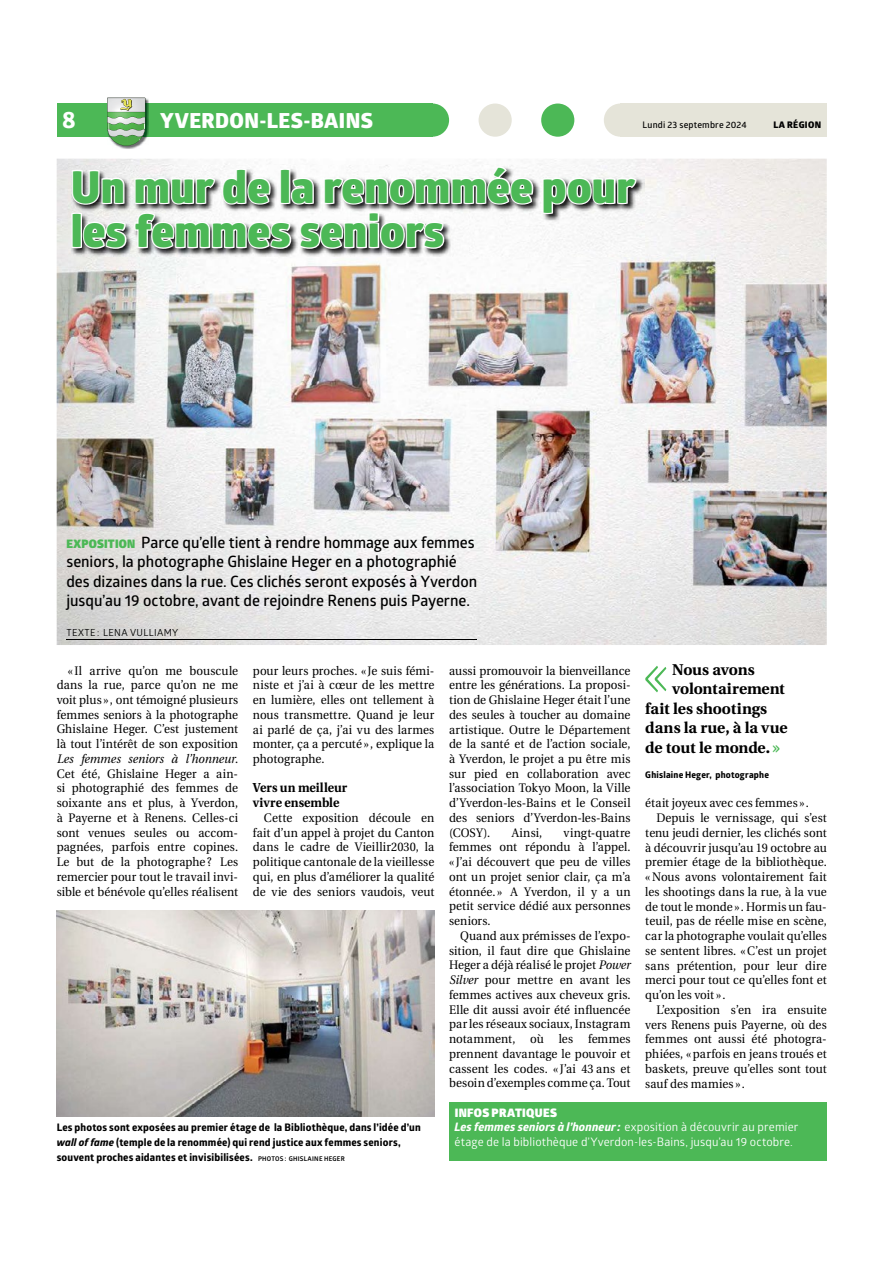
<style>
.page{position:relative;width:893px;height:1263px;background:#fff}
.page>*{position:absolute;margin:0;border:0;box-sizing:border-box;transform-origin:0 0}
.t1{font:55.5px "Glober";color:#4cb856}
.t2{font:800 44.25px/44.2px "Glober";letter-spacing:.01em;color:#4cb856}
.t3{font:700 23.4px "Globerx";color:#fff}
.t4{font:800 20.85px "Glober";letter-spacing:.02em;color:#fff}
.t5{font:600 15.6px/19.5px "Glober";letter-spacing:-.005em;color:#000}
.t6{font:700 15.6px "Heuristica";letter-spacing:-.005em;color:#000}
.t7{font:700 13.05px/14.7px "Heuristica";color:#000;scale:.94 1}
.t8{font:12.3px/14.7px "Heuristica";letter-spacing:.005em;color:#000;text-align:justify;scale:.94 1}
.t9{font:11.7px/14.7px "Glober";letter-spacing:.01em;color:#fff}
.t10{font:700 10.35px/14.7px "Globerx";letter-spacing:.015em;color:#000}
.t11{font:9.75px "Glober";color:#000}
.t12{font:700 9.15px "Globerx";letter-spacing:.02em;color:#000}
.t13{font:600 9.15px "Glober";letter-spacing:.02em;color:#000}
.t14{font:800 9.15px "Glober";letter-spacing:.04em;color:#000}
.s1{font-weight:900;font-size:11.7px;color:#4cb856}
.s2{font-style:italic}
.s3{font-family:"Glober";font-size:6.45px}
.s4{font-family:"Glober";font-weight:600;color:#4cb856}
.s5{font-weight:900}
.s6{font-family:"Globerx";font-weight:700;font-style:italic}
</style>
<div class="page">
<div style="left:449px;top:1102px;width:378px;height:59px;background:#4cb856"></div>
<img style="left:57px;top:159px;width:770px;height:486px">
<img style="left:535px;top:166px;width:109px;height:90px">
<svg style="left:541px;top:176px;width:97px;height:39px"></svg>
<hr style="left:66px;top:639px;width:411px;height:1px;background:#000">
<img style="left:57px;top:910px;width:377px;height:207px">
<div style="left:604px;top:104px;width:33px;height:33px;background:#e5e4d9;border-radius:50%"></div>
<div style="left:541px;top:104px;width:33px;height:33px;background:#4cb856;border-radius:50%"></div>
<div style="left:620px;top:104px;width:207px;height:33px;background:#e5e4d9"></div>
<div style="left:57px;top:104px;width:375px;height:33px;background:#4cb856"></div>
<svg style="left:70px;top:98px;width:465px;height:223px"></svg>
<h3 class="t3" style="left:62px;top:109px;width:15px">8</h3>
<h3 class="t4" style="left:160px;top:108px;width:214px">YVERDON-LES-BAINS</h3>
<p class="t13" style="left:643px;top:121px;width:105px">Lundi 23 septembre 2024</p>
<p class="t14" style="left:773px;top:120px;width:49px">LA RÉGION</p>
<h2 class="t2" style="left:71px;top:164px;width:566px">Un mur de la renommée pour les femmes seniors</h2>
<p class="t5" style="left:66px;top:534px;width:412px"><span class="s1">EXPOSITION</span> Parce qu’elle tient à rendre hommage aux femmes seniors, la photographe Ghislaine Heger en a photographié des dizaines dans la rue. Ces clichés seront exposés à Yverdon jusqu’au 19 octobre, avant de rejoindre Renens puis Payerne.</p>
<p class="t11" style="left:66px;top:628px;width:113px">TEXTE : LENA VULLIAMY</p>
<p class="t8" style="left:57px;top:664px;width:195px;text-indent:11px">« Il arrive qu’on me bouscule dans la rue, parce qu’on ne me voit plus », ont témoigné plusieurs femmes seniors à la photographe Ghislaine Heger. C’est justement là tout l’intérêt de son exposition <span class="s2">Les femmes seniors à l’honneur</span>.<br>Cet été, Ghislaine Heger a ain&shy;si photographié des femmes de soixante ans et plus, à Yverdon, à Payerne et à Renens. Celles-ci sont venues seules ou accom&shy;pagnées, parfois entre copines.<br>Le but de la photographe ? Les remercier pour tout le travail invi&shy;sible et bénévole qu’elles réalisent</p>
<p class="t8" style="left:253px;top:664px;width:195px">pour leurs proches. « Je suis fémi&shy;niste et j’ai à cœur de les mettre en lumière, elles ont tellement à nous transmettre. Quand je leur ai parlé de ça, j’ai vu des larmes monter, ça a percuté », explique la photographe.</p>
<p class="t7" style="left:253px;top:782px;width:102px">Vers un meilleur vivre ensemble</p>
<p class="t8" style="left:253px;top:811px;width:195px;text-indent:11px">Cette exposition découle en fait d’un appel à projet du Canton dans le cadre de Vieillir2030, la politique cantonale de la vieillesse qui, en plus d’améliorer la qualité de vie des seniors vaudois, veut</p>
<p class="t10" style="left:57px;top:1121px;width:366px">Les photos sont exposées au premier étage de la Bibliothèque, dans l’idée d’un <span class="s2">wall of fame</span> (temple de la renommée) qui rend justice aux femmes seniors, souvent proches aidantes et invisibilisées. <span class="s3">PHOTOS : GHISLAINE HEGER</span></p>
<h1 class="t1" style="left:642px;top:642px;width:29px">«</h1>
<p class="t6" style="left:672px;top:663px;width:84px">Nous avons</p>
<p class="t8" style="left:449px;top:664px;width:195px">aussi promouvoir la bienveillance entre les générations. La proposi&shy;tion de Ghislaine Heger était l’une des seules à toucher au domaine artistique. Outre le Département de la santé et de l’action sociale, à Yverdon, le projet a pu être mis sur pied en collaboration avec l’association Tokyo Moon, la Ville d’Yverdon-les-Bains et le Conseil des seniors d’Yverdon-les-Bains (COSY).</p>
<p class="t6" style="left:672px;top:682px;width:114px">volontairement</p>
<p class="t6" style="left:645px;top:702px;width:123px">fait les shootings</p>
<p class="t6" style="left:645px;top:721px;width:144px">dans la rue, à la vue</p>
<p class="t6" style="left:645px;top:741px;width:136px">de tout le monde. <span class="s4">»</span></p>
<p class="t12" style="left:645px;top:770px;width:125px">Ghislaine Heger, photographe</p>
<p class="t8" style="left:645px;top:797px;width:176px">était joyeux avec ces femmes ».</p>
<p class="t8" style="left:656px;top:812px;width:183px">Depuis le vernissage, qui s’est</p>
<p class="t8" style="left:645px;top:826px;width:195px">tenu jeudi dernier, les clichés sont</p>
<p class="t8" style="left:645px;top:841px;width:195px">à découvrir jusqu’au 19 octobre au</p>
<p class="t8" style="left:645px;top:856px;width:195px">premier étage de la bibliothèque.</p>
<p class="t8" style="left:645px;top:871px;width:195px">« Nous avons volontairement fait</p>
<p class="t8" style="left:645px;top:885px;width:195px">les shootings dans la rue, à la vue</p>
<p class="t8" style="left:645px;top:900px;width:195px">de tout le monde ». Hormis un fau-</p>
<p class="t8" style="left:645px;top:915px;width:195px">teuil, pas de réelle mise en scène,</p>
<p class="t8" style="left:645px;top:930px;width:195px">car la photographe voulait qu’elles</p>
<p class="t8" style="left:645px;top:944px;width:195px">se sentent libres. « C’est un projet</p>
<p class="t8" style="left:645px;top:959px;width:195px">sans prétention, pour leur dire</p>
<p class="t8" style="left:645px;top:974px;width:195px">merci pour tout ce qu’elles font et</p>
<p class="t8" style="left:645px;top:988px;width:87px">qu’on les voit ».</p>
<p class="t8" style="left:656px;top:1003px;width:183px">L’exposition s’en ira ensuite</p>
<p class="t8" style="left:645px;top:1018px;width:195px">vers Renens puis Payerne, où des</p>
<p class="t8" style="left:645px;top:1033px;width:195px">femmes ont aussi été photogra-</p>
<p class="t8" style="left:645px;top:1047px;width:195px">phiées, « parfois en jeans troués et</p>
<p class="t8" style="left:645px;top:1062px;width:195px">baskets, preuve qu’elles sont tout</p>
<p class="t8" style="left:645px;top:1077px;width:107px">sauf des mamies ».</p>
<p class="t9" style="left:455px;top:1106px;width:345px"><span class="s5">INFOS PRATIQUES<br></span><span class="s6">Les femmes seniors à l’honneur :</span> exposition à découvrir au premier étage de la bibliothèque d’Yverdon-les-Bains, jusqu’au 19 octobre.</p>
<p class="t8" style="left:449px;top:826px;width:195px;text-indent:115px">vingt-quatre femmes ont répondu à l’appel. « J’ai découvert que peu de villes ont un projet senior clair, ça m’a étonnée. » A Yverdon, il y a un petit service dédié aux personnes seniors.</p>
<p class="t8" style="left:449px;top:929px;width:195px;text-indent:11px">Quand aux prémisses de l’expo&shy;sition, il faut dire que Ghislaine Heger a déjà réalisé le projet <span class="s2">Power Silver</span> pour mettre en avant les femmes actives aux cheveux gris.<br>Elle dit aussi avoir été influencée par les réseaux sociaux, Instagram notamment, où les femmes prennent davantage le pouvoir et cassent les codes. « J’ai 43 ans et besoin d’exemples comme ça. Tout</p>
<p class="t8" style="left:512px;top:826px;width:34px">Ainsi,</p>
</div>
